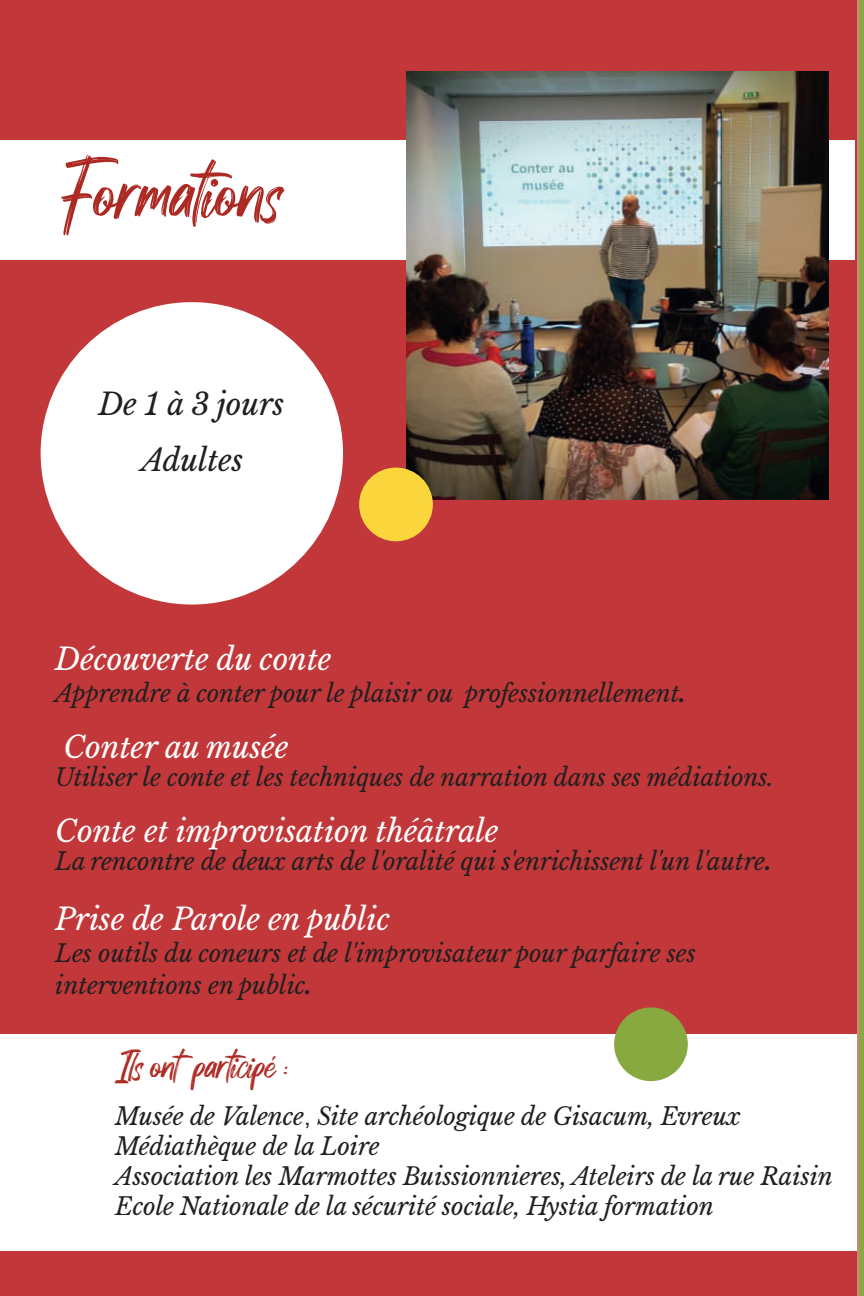
<style>
.page{position:relative;width:864px;height:1296px;background:#fff}
.page>*{position:absolute;margin:0;border:0;box-sizing:border-box;transform-origin:0 0}
.t1{font:80px "Dexotick By Dhan Studio";color:#ad2923}
.t2{font:40px "Dexotick By Dhan Studio";color:#ad2923}
.t3{font:italic 30px "Libre Baskerville";letter-spacing:-.005em;color:#fff}
.t4{font:italic 30px/56px "Libre Baskerville";letter-spacing:-.005em;color:#231f20;text-align:center}
.t5{font:italic 24px/30px "Libre Baskerville";letter-spacing:-.005em;color:#231f20}
.t6{font:20px "Arial";color:#231f20}
.s1{font-size:30px}
.s2{font-family:"Arial";font-style:normal}
</style>
<div class="page">
<div style="left:0;top:0;width:857px;height:1296px;background:#c2383a"></div>
<svg style="left:857px;top:0;width:7px;height:1296px"></svg>
<div style="left:0;top:140px;width:855px;height:120px;background:#fff"></div>
<div style="left:0;top:1034px;width:857px;height:217px;background:#fff"></div>
<img style="left:407px;top:72px;width:421px;height:428px">
<div style="left:41px;top:302px;width:302px;height:303px;background:#fff;border-radius:50%"></div>
<div style="left:614px;top:1007px;width:74px;height:74px;background:#88a940;border-radius:50%"></div>
<div style="left:359px;top:468px;width:74px;height:73px;background:#fad53b;border-radius:50%"></div>
<h1 class="t1" style="left:57px;top:135px;width:225px">Formations</h1>
<p class="t4" style="left:98px;top:377px;width:188px">De 1 à 3 jours<br>Adultes</p>
<p class="t3" style="left:55px;top:641px;width:278px">Découverte du conte</p>
<p class="t5" style="left:55px;top:678px;width:633px">Apprendre à conter pour le plaisir ou professionnellement<span class="s1">.</span></p>
<p class="t3" style="left:63px;top:729px;width:227px">Conter au musée</p>
<p class="t5" style="left:55px;top:762px;width:720px">Utiliser le conte et les techniques de narration dans ses médiations.</p>
<p class="t3" style="left:55px;top:813px;width:445px">Conte et improvisation théâtrale</p>
<p class="t5" style="left:55px;top:846px;width:719px">La rencontre de deux arts de l'oralité qui s'enrichissent l'un l'autre<span class="s1">.</span></p>
<p class="t3" style="left:55px;top:901px;width:336px">Prise de Parole en public</p>
<p class="t5" style="left:55px;top:937px;width:642px;line-height:32px">Les outils du coneurs et de l'improvisateur pour parfaire ses interventions en public<span class="s1">.</span></p>
<h2 class="t2" style="left:115px;top:1036px;width:175px">Ils ont participé :</h2>
<p class="t5" style="left:115px;top:1101px;width:719px">Musée de Valence<span class="s2">,</span> Site archéologique de Gisacum, Evreux Médiathèque de la Loire<br>Association les Marmottes Buissionnieres, Ateleirs de la rue Raisin Ecole Nationale de la sécurité sociale, Hystia formation</p>
<p class="t6" style="left:399px;top:1191px;width:24px">14</p>
</div>
